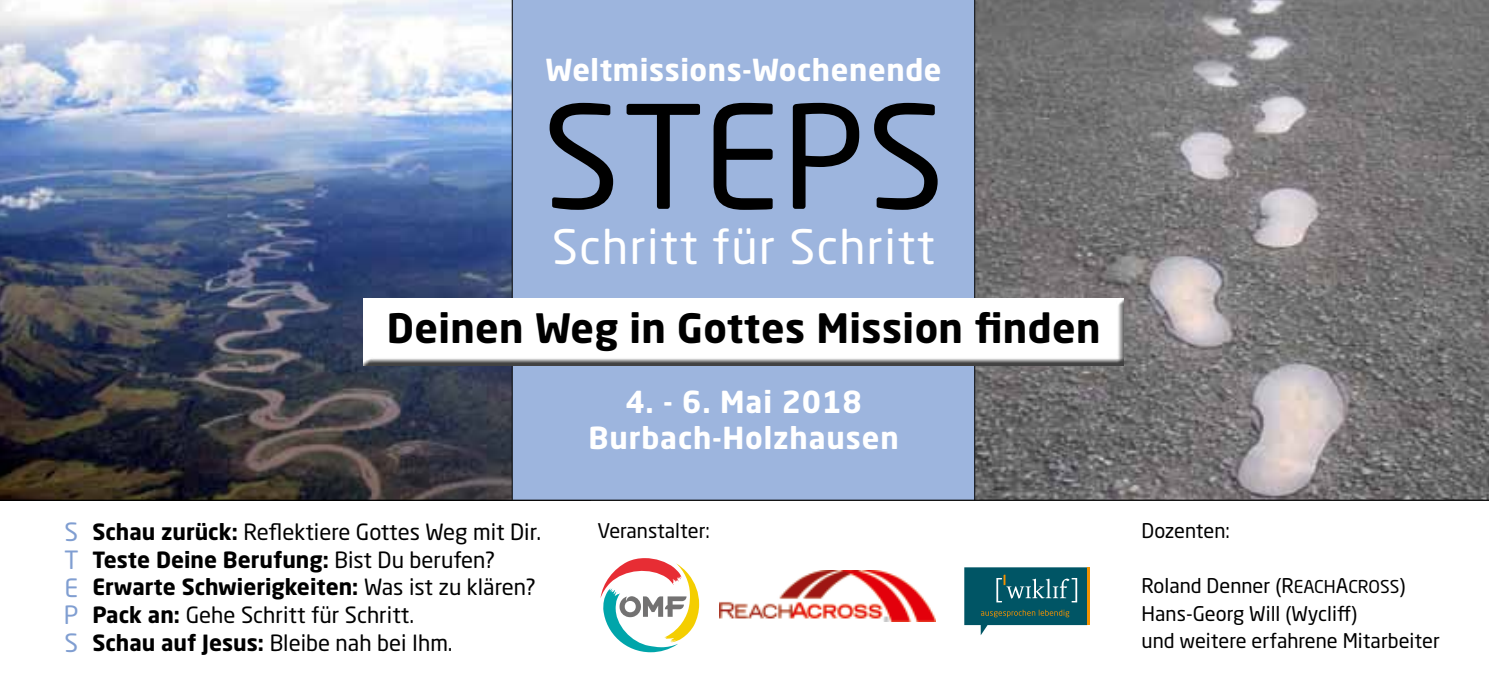
<style>
.page{position:relative;width:1489px;height:695px;background:#fff}
.page>*{position:absolute;margin:0;border:0;box-sizing:border-box;transform-origin:0 0}
.t1{font:141.25px "Neo Sans Std";letter-spacing:.01em;color:#000}
.t2{font:47px "Neo Sans Std";letter-spacing:.03em;color:#fff}
.t3{font:700 40px "Neo Sans Std";letter-spacing:.01em;color:#000}
.t4{font:700 30px/36px "Neo Sans Std";letter-spacing:.025em;color:#fff;text-align:center}
.t5{font:24.75px/27.5px "Neo Sans Std";color:#809ed1;text-align:justify}
.t6{font:22px/27.5px "Neo Sans Std";color:#000}
.t7{font:20px/27.5px "Neo Sans Std";color:#000}
.s1{font-weight:700}
.s2{font-size:17.5px}
</style>
<div class="page">
<img style="left:975px;top:0;width:513px;height:499px">
<img style="left:0;top:0;width:512px;height:499px">
<div style="left:512px;top:0;width:462px;height:500px;background:#9db5de"></div>
<svg style="left:600px;top:558px;width:99px;height:94px"></svg>
<hr style="left:1087px;top:567px;width:2px;height:58px;background:#f39100">
<svg style="left:964px;top:567px;width:123px;height:68px;background:#377781"></svg>
<hr style="left:512px;top:0;width:1px;height:302px;background:#000">
<hr style="left:974px;top:0;width:1px;height:301px;background:#000">
<hr style="left:512px;top:365px;width:1px;height:135px;background:#000">
<hr style="left:974px;top:365px;width:1px;height:135px;background:#000">
<hr style="left:0;top:499px;width:1488px;height:2px;background:#000">
<div style="left:362px;top:296px;width:762px;height:70px;background:#000;opacity:.75"></div>
<img style="left:719px;top:570px;width:216px;height:51px">
<h3 class="t4" style="left:545px;top:51px;width:397px">Weltmissions-Wochenende</h3>
<h1 class="t1" style="left:542px;top:70px;width:403px">STEPS</h1>
<h2 class="t2" style="left:552px;top:218px;width:384px">Schritt für Schritt</h2>
<h3 class="t3" style="left:386px;top:302px;width:715px">Deinen Weg in Gottes Mission finden</h3>
<h3 class="t4" style="left:588px;top:383px;width:312px">4. - 6. Mai 2018<br>Burbach-Holzhausen</h3>
<p class="t5" style="left:64px;top:518px;width:16px">S T E P S</p>
<p class="t6" style="left:92px;top:517px;width:450px"><span class="s1">Schau zurück:</span> Reflektiere Gottes Weg mit Dir.<br><span class="s1">Teste Deine Berufung:</span> Bist Du berufen?<br><span class="s1">Erwarte Schwierigkeiten:</span> Was ist zu klären?<br><span class="s1">Pack an:</span> Gehe Schritt für Schritt.<br><span class="s1">Schau auf Jesus:</span> Bleibe nah bei Ihm.</p>
<p class="t7" style="left:597px;top:517px;width:114px">Veranstalter:</p>
<p class="t7" style="left:1141px;top:517px;width:90px">Dozenten:</p>
<p class="t7" style="left:1141px;top:572px;width:300px">Roland Denner (R<span class="s2">EACH</span>A<span class="s2">CROSS</span>)<br>Hans-Georg Will (Wycliff)<br>und weitere erfahrene Mitarbeiter</p>
</div>
